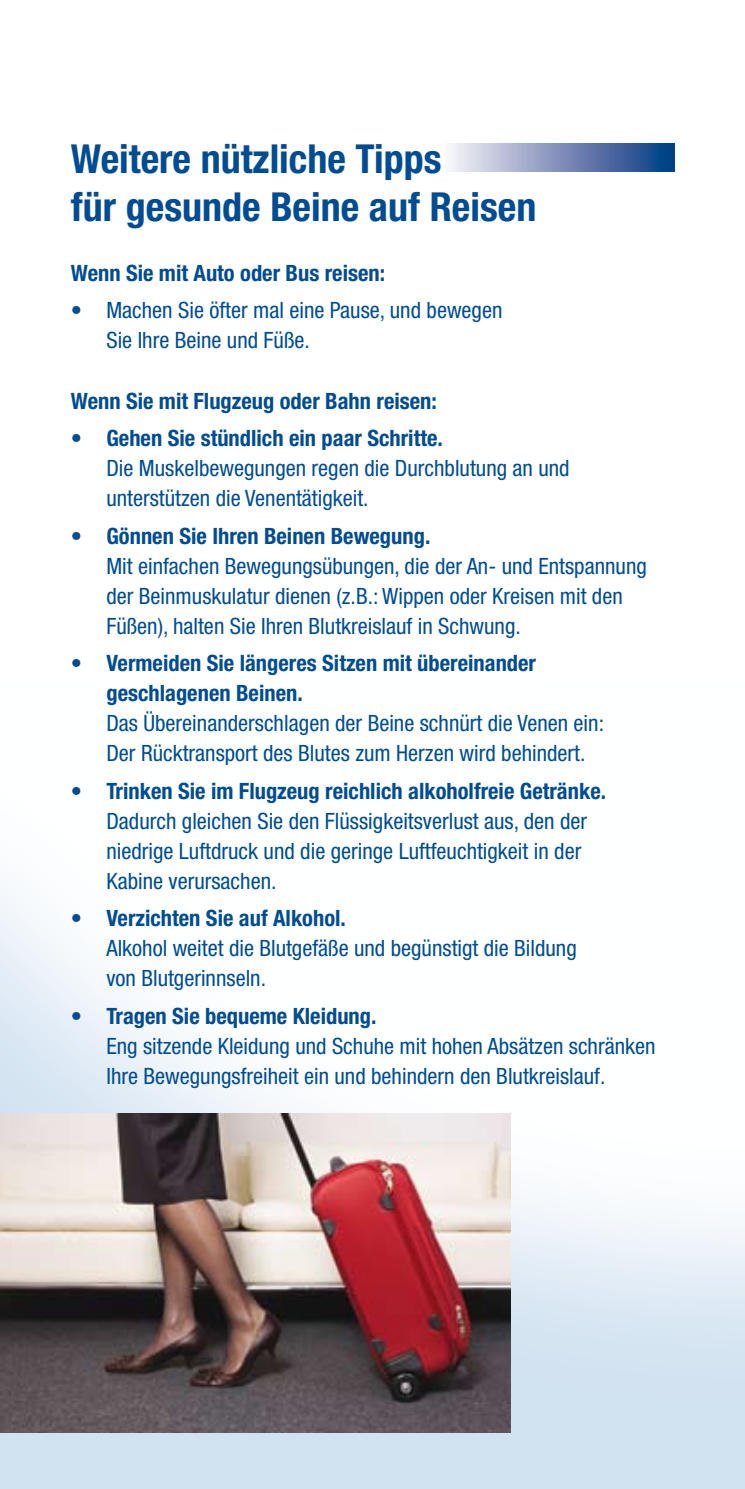
<style>
.page{position:relative;width:745px;height:1489px;background:#fff}
.page>*{position:absolute;margin:0;border:0;box-sizing:border-box;transform-origin:0 0}
.t1{font:700 condensed 40px/48px "Helvetica Neue";color:#004c93}
.t2{font:condensed 22.5px/30px "Helvetica Neue";color:#004c93}
.t3{font:700 condensed 22.5px/30px "Helvetica Neue";color:#004c93}
</style>
<div class="page">
<img style="left:0;top:889px;width:744px;height:599px">
<div style="left:445px;top:144px;width:228px;height:28px;background:linear-gradient(to right,#fdf2f8,#043781)"></div>
<img style="left:0;top:1113px;width:510px;height:318px">
<h1 class="t1" style="left:71px;top:134px;width:466px">Weitere nützliche Tipps<br>für gesunde Beine auf Reisen</h1>
<p class="t3" style="left:71px;top:257px;width:315px">Wenn Sie mit Auto oder Bus reisen:</p>
<p class="t2" style="left:106px;top:295px;width:397px;text-indent:-35px">• Machen Sie öfter mal eine Pause, und bewegen<br>Sie Ihre Beine und Füße.</p>
<p class="t3" style="left:71px;top:385px;width:367px">Wenn Sie mit Flugzeug oder Bahn reisen:</p>
<p class="t3" style="left:71px;top:422px;width:373px">• Gehen Sie stündlich ein paar Schritte.</p>
<p class="t2" style="left:106px;top:453px;width:464px">Die Muskelbewegungen regen die Durchblutung an und unterstützen die Venentätigkeit.</p>
<p class="t3" style="left:71px;top:520px;width:361px">• Gönnen Sie Ihren Beinen Bewegung.</p>
<p class="t2" style="left:106px;top:550px;width:541px">Mit einfachen Bewegungsübungen, die der An- und Entspannung der Beinmuskulatur dienen (z.B.: Wippen oder Kreisen mit den<br>Füßen), halten Sie Ihren Blutkreislauf in Schwung.</p>
<p class="t3" style="left:106px;top:647px;width:431px;text-indent:-35px">• Vermeiden Sie längeres Sitzen mit übereinander geschlagenen Beinen.</p>
<p class="t2" style="left:106px;top:708px;width:499px">Das Übereinanderschlagen der Beine schnürt die Venen ein:<br>Der Rücktransport des Blutes zum Herzen wird behindert.</p>
<p class="t3" style="left:71px;top:775px;width:536px">• Trinken Sie im Flugzeug reichlich alkoholfreie Getränke.</p>
<p class="t2" style="left:106px;top:805px;width:482px">Dadurch gleichen Sie den Flüssigkeitsverlust aus, den der niedrige Luftdruck und die geringe Luftfeuchtigkeit in der<br>Kabine verursachen.</p>
<p class="t3" style="left:71px;top:902px;width:276px">• Verzichten Sie auf Alkohol.</p>
<p class="t2" style="left:106px;top:933px;width:471px">Alkohol weitet die Blutgefäße und begünstigt die Bildung von Blutgerinnseln.</p>
<p class="t3" style="left:71px;top:1000px;width:307px">• Tragen Sie bequeme Kleidung.</p>
<p class="t2" style="left:106px;top:1030px;width:550px">Eng sitzende Kleidung und Schuhe mit hohen Absätzen schränken<br>Ihre Bewegungsfreiheit ein und behindern den Blutkreislauf.</p>
</div>
